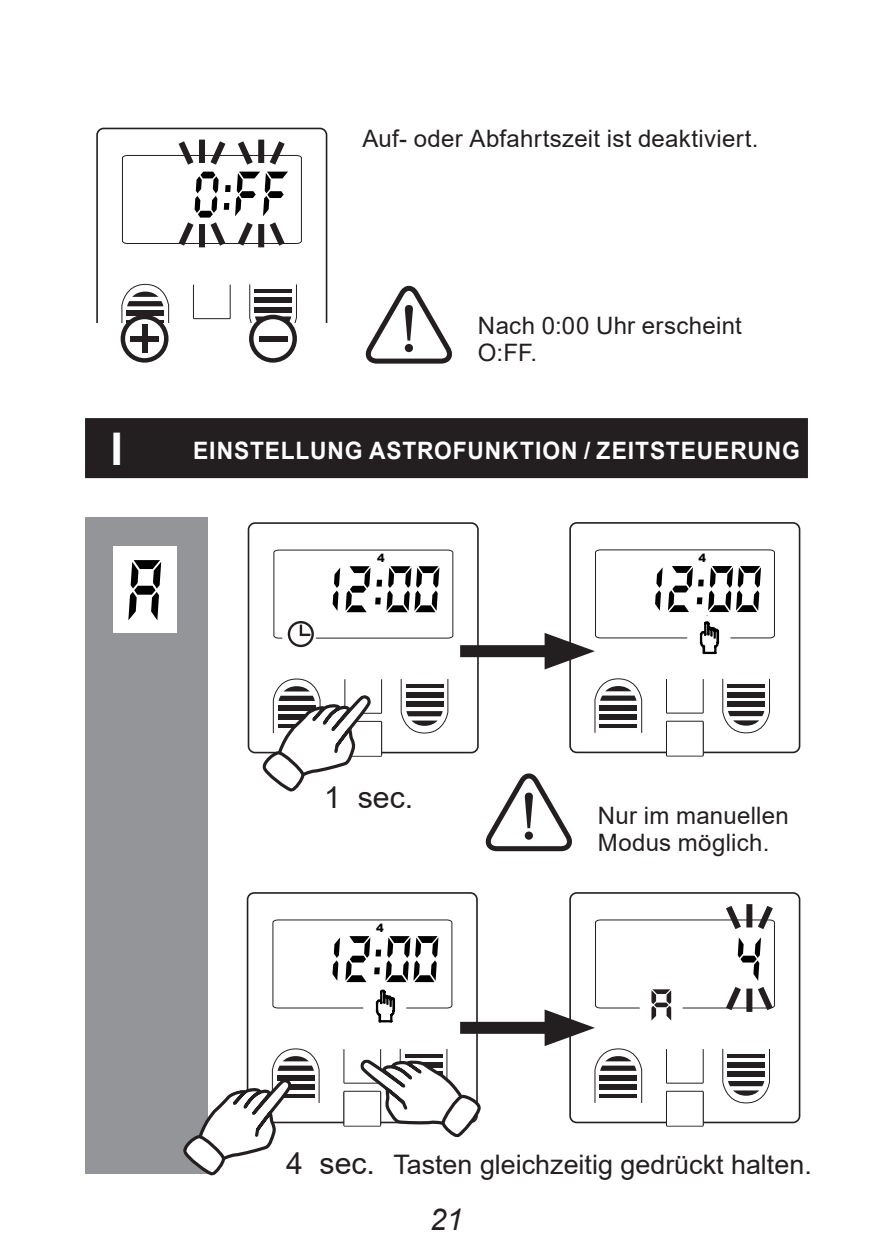
<style>
.page{position:relative;width:893px;height:1259px;background:#fff}
.page>*{position:absolute;margin:0;border:0;box-sizing:border-box;transform-origin:0 0}
.t1{font:700 45px "Arial";color:#fff}
.t2{font:30.3px "Arial";color:#231f20}
.t3{font:italic 30px "Arial";color:#231f20}
.t4{font:27px "Arial";color:#231f20}
.Fließtext{font:24px/27px "Arial";letter-spacing:.01em;color:#231f20}
.t5{font:700 24px "Arial";letter-spacing:.04em;color:#fff;scale:.95 1}
</style>
<div class="page">
<svg style="left:123px;top:317px;width:43px;height:43px"></svg>
<div style="left:121px;top:315px;width:48px;height:48px;border:4px solid #231f20;border-radius:50%"></div>
<div style="left:130px;top:336px;width:29px;height:5px;background:#231f20"></div>
<div style="left:142px;top:324px;width:5px;height:29px;background:#231f20"></div>
<svg style="left:251px;top:317px;width:44px;height:43px"></svg>
<div style="left:249px;top:315px;width:48px;height:48px;border:4px solid #231f20;border-radius:50%"></div>
<div style="left:259px;top:336px;width:28px;height:5px;background:#231f20"></div>
<svg style="left:96px;top:128px;width:231px;height:194px"></svg>
<svg style="left:486px;top:773px;width:86px;height:78px"></svg>
<div style="left:85px;top:517px;width:122px;height:657px;background:#939598"></div>
<div style="left:85px;top:418px;width:723px;height:60px;background:#231f20"></div>
<div style="left:569px;top:522px;width:231px;height:231px;border:2px solid #231f20;border-radius:7px"></div>
<svg style="left:666px;top:679px;width:38px;height:34px"></svg>
<svg style="left:666px;top:720px;width:38px;height:36px"></svg>
<svg style="left:594px;top:678px;width:48px;height:55px"></svg>
<div style="left:600px;top:705px;width:37px;height:5px;background:#231f20"></div>
<svg style="left:722px;top:678px;width:48px;height:55px"></svg>
<div style="left:727px;top:701px;width:38px;height:5px;background:#231f20"></div>
<div style="left:247px;top:892px;width:231px;height:231px;border:2px solid #231f20;border-radius:7px"></div>
<div style="left:569px;top:892px;width:231px;height:231px;border:2px solid #231f20;border-radius:7px"></div>
<svg style="left:113px;top:546px;width:63px;height:87px"></svg>
<svg style="left:247px;top:525px;width:237px;height:231px"></svg>
<div style="left:248px;top:523px;width:230px;height:229px;background:#fff;border-radius:7px"></div>
<div style="left:248px;top:522px;width:231px;height:231px;border:2px solid #231f20;border-radius:7px"></div>
<svg style="left:401px;top:679px;width:47px;height:54px"></svg>
<div style="left:406px;top:701px;width:37px;height:6px;background:#231f20"></div>
<svg style="left:262px;top:678px;width:120px;height:114px"></svg>
<svg style="left:183px;top:1048px;width:137px;height:128px"></svg>
<div style="left:460px;top:645px;width:105px;height:12px;background:#231f20"></div>
<div style="left:460px;top:1021px;width:105px;height:12px;background:#231f20"></div>
<svg style="left:343px;top:1048px;width:138px;height:89px"></svg>
<svg style="left:366px;top:286px;width:86px;height:78px"></svg>
<svg style="left:282px;top:617px;width:34px;height:34px"></svg>
<div style="left:288px;top:621px;width:26px;height:26px;border:2px solid #231f20;border-radius:50%"></div>
<svg style="left:274px;top:550px;width:179px;height:88px"></svg>
<svg style="left:545px;top:549px;width:230px;height:120px"></svg>
<svg style="left:273px;top:919px;width:179px;height:104px"></svg>
<svg style="left:545px;top:899px;width:233px;height:227px"></svg>
<p class="Fließtext" style="left:362px;top:125px;width:398px">Auf- oder Abfahrtszeit ist deaktiviert.</p>
<p class="Fließtext" style="left:478px;top:312px;width:265px">Nach 0:00 Uhr erscheint<br>O:FF.</p>
<p class="t1" style="left:111px;top:418px;width:14px">I</p>
<p class="t5" style="left:193px;top:434px;width:640px">EINSTELLUNG ASTROFUNKTION / ZEITSTEUERUNG</p>
<p class="t2" style="left:324px;top:776px;width:91px">1 sec.</p>
<p class="Fließtext" style="left:598px;top:802px;width:192px">Nur im manuellen<br>Modus möglich.</p>
<p class="t2" style="left:286px;top:1142px;width:91px">4 sec.</p>
<p class="t4" style="left:393px;top:1145px;width:420px">Tasten gleichzeitig gedrückt halten.</p>
<p class="t3" style="left:430px;top:1199px;width:35px">21</p>
</div>
